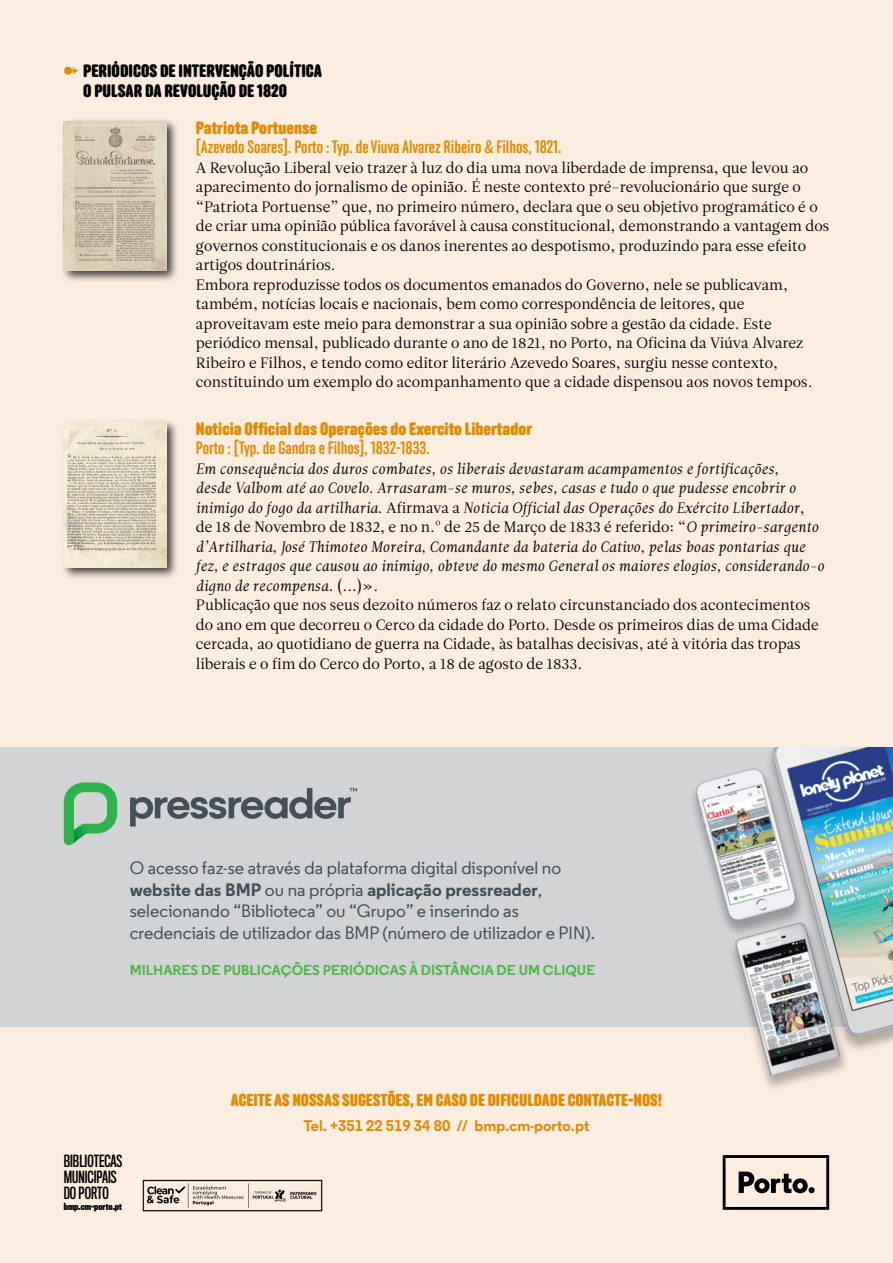
<style>
.page{position:relative;width:893px;height:1263px;background:#fcede1}
.page>*{position:absolute;margin:0;border:0;box-sizing:border-box;transform-origin:0 0}
.t1{font:500 18px/21.6px "Regular";color:#434f58}
.t2{font:500 18px "Anchor";color:#e08c03}
.t3{font:700 18px "Anchor";color:#e08c03}
.t4{font:700 18px/20.7px "Anchor";color:#000}
.t5{font:700 17.4px "Anchor";color:#e08c03}
.t6{font:700 15.45px "Regular";color:#e08c03}
.t7{font:15.45px/16px "Titling Gothic FB Comp Standard";color:#000}
.t8{font:15px/19.5px "Leitura Roman 1";color:#000}
.t9{font:15px/19.5px "Leitura Italic 1";color:#000}
.t10{font:700 14.4px "Regular";color:#50b848}
.t11{font:700 8.85px "Titling Gothic FB Comp";color:#000}
.s1{font-size:15.15px;color:#e08c03}
.s2{font-family:"Leitura Roman 1"}
.s3{font-family:"Leitura Italic 1"}
.s4{font-weight:700}
</style>
<div class="page">
<div style="left:60px;top:117px;width:118px;height:166px;background:#000;opacity:.75"></div>
<img style="left:64px;top:121px;width:102px;height:149px">
<div style="left:60px;top:418px;width:118px;height:162px;background:#000;opacity:.75"></div>
<img style="left:64px;top:422px;width:102px;height:145px">
<svg style="left:723px;top:1155px;width:106px;height:55px"></svg>
<div style="left:808px;top:1187px;width:7px;height:6px;background:#000;border-radius:50%"></div>
<img style="left:142px;top:1180px;width:181px;height:31px">
<div style="left:0;top:748px;width:893px;height:279px;background:#d1d3d4"></div>
<svg style="left:64px;top:782px;width:53px;height:63px"></svg>
<img style="left:72px;top:827px;width:18px;height:17px">
<svg style="left:130px;top:788px;width:227px;height:38px"></svg>
<img style="left:693px;top:748px;width:200px;height:340px">
<p class="t4" style="left:83px;top:60px;width:240px;text-indent:-19px"><span class="s1">D</span> PERIÓDICOS DE INTERVENÇÃO POLÍTICA<br>O PULSAR DA REVOLUÇÃO DE 1820</p>
<p class="t3" style="left:196px;top:117px;width:123px">Patriota Portuense</p>
<p class="t2" style="left:196px;top:137px;width:367px">[Azevedo Soares]. Porto : Typ. de Viuva Alvarez Ribeiro &amp; Filhos, 1821.</p>
<p class="t8" style="left:196px;top:158px;width:635px">A Revolução Liberal veio trazer à luz do dia uma nova liberdade de imprensa, que levou ao aparecimento do jornalismo de opinião. É neste contexto pré-revolucionário que surge o “Patriota Portuense” que, no primeiro número, declara que o seu objetivo programático é o de criar uma opinião pública favorável à causa constitucional, demonstrando a vantagem dos governos constitucionais e os danos inerentes ao despotismo, produzindo para esse efeito artigos doutrinários.<br>Embora reproduzisse todos os documentos emanados do Governo, nele se publicavam, também, notícias locais e nacionais, bem como correspondência de leitores, que aproveitavam este meio para demonstrar a sua opinião sobre a gestão da cidade. Este periódico mensal, publicado durante o ano de 1821, no Porto, na Oficina da Viúva Alvarez Ribeiro e Filhos, e tendo como editor literário Azevedo Soares, surgiu nesse contexto, constituindo um exemplo do acompanhamento que a cidade dispensou aos novos tempos.</p>
<p class="t3" style="left:196px;top:418px;width:338px">Noticia Official das Operações do Exercito Libertador</p>
<p class="t2" style="left:196px;top:438px;width:235px">Porto : [Typ. de Gandra e Filhos], 1832-1833.</p>
<p class="t9" style="left:196px;top:459px;width:611px">Em consequência dos duros combates, os liberais devastaram acampamentos e fortificações, desde Valbom até ao Covelo. Arrasaram-se muros, sebes, casas e tudo o que pudesse encobrir o inimigo do fogo da artilharia<span class="s2">. Afirmava a</span> Noticia Official das Operações do Exército Libertador<span class="s2">,</span></p>
<p class="t8" style="left:196px;top:517px;width:624px">de 18 de Novembro de 1832, e no n.º de 25 de Março de 1833 é referido: “<span class="s3">O primeiro-sargento</span></p>
<p class="t9" style="left:196px;top:537px;width:630px">d’Artilharia, José Thimoteo Moreira, Comandante da bateria do Cativo, pelas boas pontarias que fez, e estragos que causou ao inimigo, obteve do mesmo General os maiores elogios, considerando-o digno de recompensa<span class="s2">. (...)».</span></p>
<p class="t8" style="left:196px;top:595px;width:624px">Publicação que nos seus dezoito números faz o relato circunstanciado dos acontecimentos do ano em que decorreu o Cerco da cidade do Porto. Desde os primeiros dias de uma Cidade cercada, ao quotidiano de guerra na Cidade, às batalhas decisivas, até à vitória das tropas liberais e o fim do Cerco do Porto, a 18 de agosto de 1833.</p>
<p class="t1" style="left:130px;top:857px;width:467px">O acesso faz-se através da plataforma digital disponível no <span class="s4">website das BMP</span> ou na própria <span class="s4">aplicação pressreader</span>, selecionando “Biblioteca” ou “Grupo” e inserindo as credenciais de utilizador das BMP (número de utilizador e PIN).</p>
<p class="t10" style="left:130px;top:960px;width:467px">MILHARES DE PUBLICAÇÕES PERIÓDICAS À DISTÂNCIA DE UM CLIQUE</p>
<p class="t7" style="left:64px;top:1154px;width:60px">BIBLIOTECAS<br>MUNICIPAIS<br>DO PORTO</p>
<p class="t11" style="left:64px;top:1201px;width:60px">bmp.cm-porto.pt</p>
<p class="t5" style="left:231px;top:1089px;width:433px">ACEITE AS NOSSAS SUGESTÕES, EM CASO DE DIFICULDADE CONTACTE-NOS!</p>
<p class="t6" style="left:303px;top:1116px;width:287px">Tel. +351 22 519 34 80 // bmp.cm-porto.pt</p>
</div>
